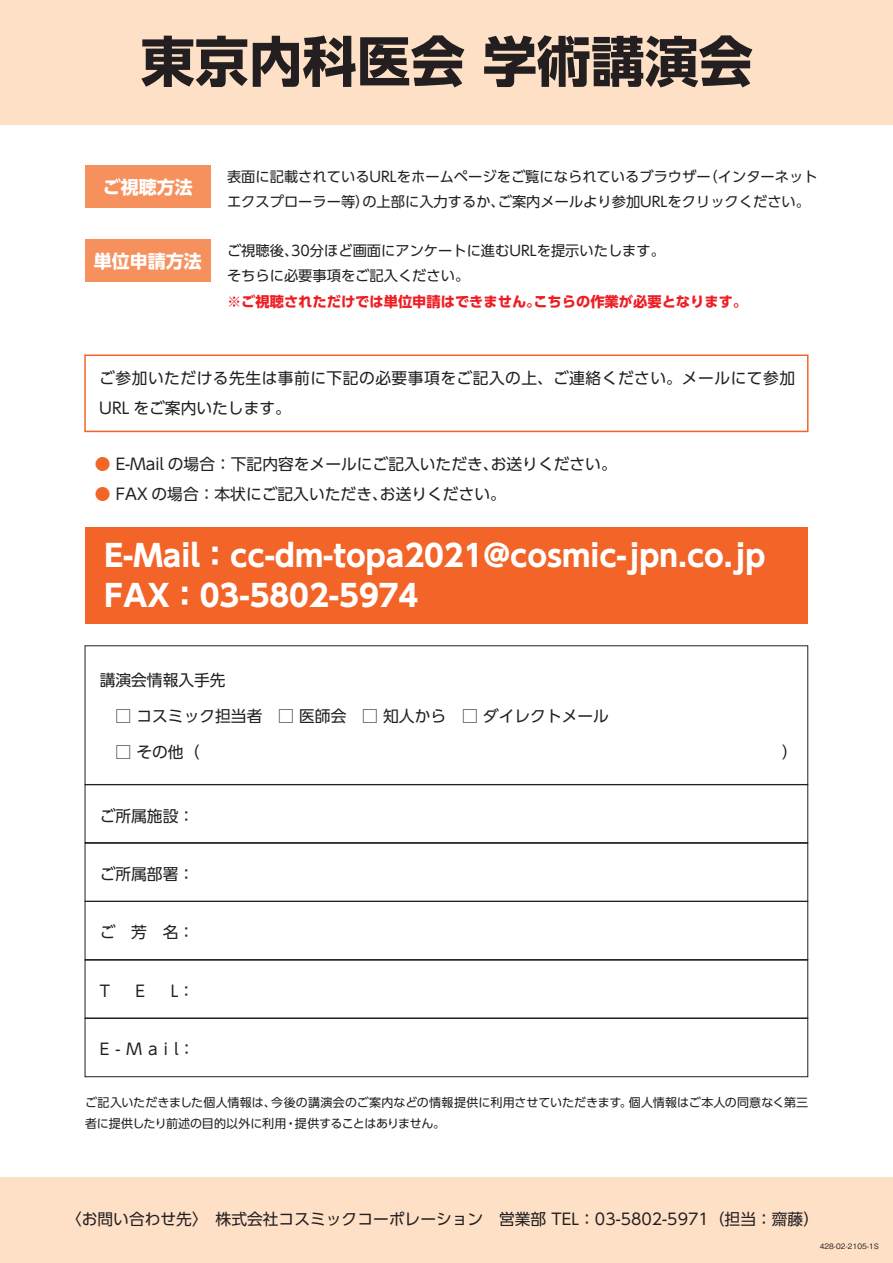
<style>
.page{position:relative;width:893px;height:1263px;background:#fff}
.page>*{position:absolute;margin:0;border:0;box-sizing:border-box;transform-origin:0 0}
.t1{font:700 54px "UD Shin Go Pro";color:#231f20}
.t2{font:700 30px/40.5px "UD Shin Go Pro";color:#fff}
.t3{font:700 18px "UD Shin Go Pro";color:#fff}
.t4{font:15.75px "UD Shin Go Pro";color:#231f20}
.t5{font:15.75px/29.7px "UD Shin Go Pro";letter-spacing:.03em;color:#231f20}
.t6{font:14.25px/25.5px "UD Shin Go Pro";color:#231f20}
.t7{font:12px/21px "UD Shin Go Pro";color:#231f20}
.t8{font:500 7.5px "Gothic BBB Pro";color:#231f20}
.s1{font-weight:700;color:#ee1d23}
.s2{color:#f26428}
</style>
<div class="page">
<div style="left:85px;top:527px;width:723px;height:96px;background:#f26428"></div>
<div style="left:85px;top:165px;width:126px;height:43px;background:#f6915e"></div>
<div style="left:84px;top:354px;width:724px;height:78px;border:2px solid #f26428"></div>
<div style="left:0;top:1178px;width:893px;height:85px;background:#fee0c7"></div>
<div style="left:0;top:0;width:893px;height:124px;background:#fee0c7"></div>
<div style="left:85px;top:239px;width:126px;height:43px;background:#f6915e"></div>
<div style="left:85px;top:784px;width:723px;height:59px;border:1px solid #231f20"></div>
<div style="left:85px;top:842px;width:723px;height:60px;border:1px solid #231f20"></div>
<div style="left:85px;top:901px;width:723px;height:59px;border:1px solid #231f20"></div>
<div style="left:85px;top:959px;width:723px;height:59px;border:1px solid #231f20"></div>
<div style="left:85px;top:1018px;width:723px;height:59px;border:1px solid #231f20"></div>
<p class="t1" style="left:141px;top:17px;width:613px">東京内科医会 学術講演会</p>
<p class="t3" style="left:103px;top:173px;width:91px">ご視聴方法</p>
<p class="t6" style="left:227px;top:163px;width:592px">表面に記載されているURLをホームページをご覧になられているブラウザー（インターネットエクスプローラー等）の上部に入力するか、ご案内メールより参加URLをクリックください。</p>
<p class="t3" style="left:94px;top:246px;width:109px">単位申請方法</p>
<p class="t6" style="left:227px;top:237px;width:522px">ご視聴後、30分ほど画面にアンケートに進むURLを提示いたします。<br>そちらに必要事項をご記入ください。<br><span class="s1">※ご視聴されただけでは単位申請はできません。こちらの作業が必要となります。</span></p>
<p class="t5" style="left:99px;top:363px;width:697px">ご参加いただける先生は事前に下記の必要事項をご記入の上、ご連絡ください。メールにて参加<br>URL をご案内いたします。</p>
<p class="t4" style="left:95px;top:451px;width:524px"><span class="s2">●</span> E-Mail の場合：下記内容をメールにご記入いただき、お送りください。</p>
<p class="t4" style="left:95px;top:481px;width:413px"><span class="s2">●</span> FAX の場合：本状にご記入いただき、お送りください。</p>
<p class="t2" style="left:105px;top:534px;width:662px">E-Mail：cc-dm-topa2021@cosmic-jpn.co.jp<br>FAX：03-5802-5974</p>
<p class="t4" style="left:100px;top:668px;width:127px">講演会情報入手先</p>
<p class="t4" style="left:100px;top:703px;width:526px">　□ コスミック担当者　□ 医師会　□ 知人から　□ ダイレクトメール　</p>
<p class="t4" style="left:100px;top:803px;width:96px">ご所属施設：</p>
<p class="t4" style="left:100px;top:861px;width:96px">ご所属部署：</p>
<p class="t4" style="left:100px;top:919px;width:96px">ご　芳　名：</p>
<p class="t4" style="left:100px;top:978px;width:96px">T　E　L：</p>
<p class="t4" style="left:100px;top:1036px;width:96px">E-Mail：</p>
<p class="t7" style="left:85px;top:1091px;width:725px">ご記入いただきました個人情報は、今後の講演会のご案内などの情報提供に利用させていただきます。個人情報はご本人の同意なく第三者に提供したり前述の目的以外に利用・提供することはありません。</p>
<p class="t4" style="left:74px;top:1206px;width:747px">〈お問い合わせ先〉 株式会社コスミックコーポレーション　営業部 TEL：03-5802-5971（担当：齋藤）</p>
<p class="t8" style="left:820px;top:1240px;width:61px">428-02-2105-1S</p>
</div>
